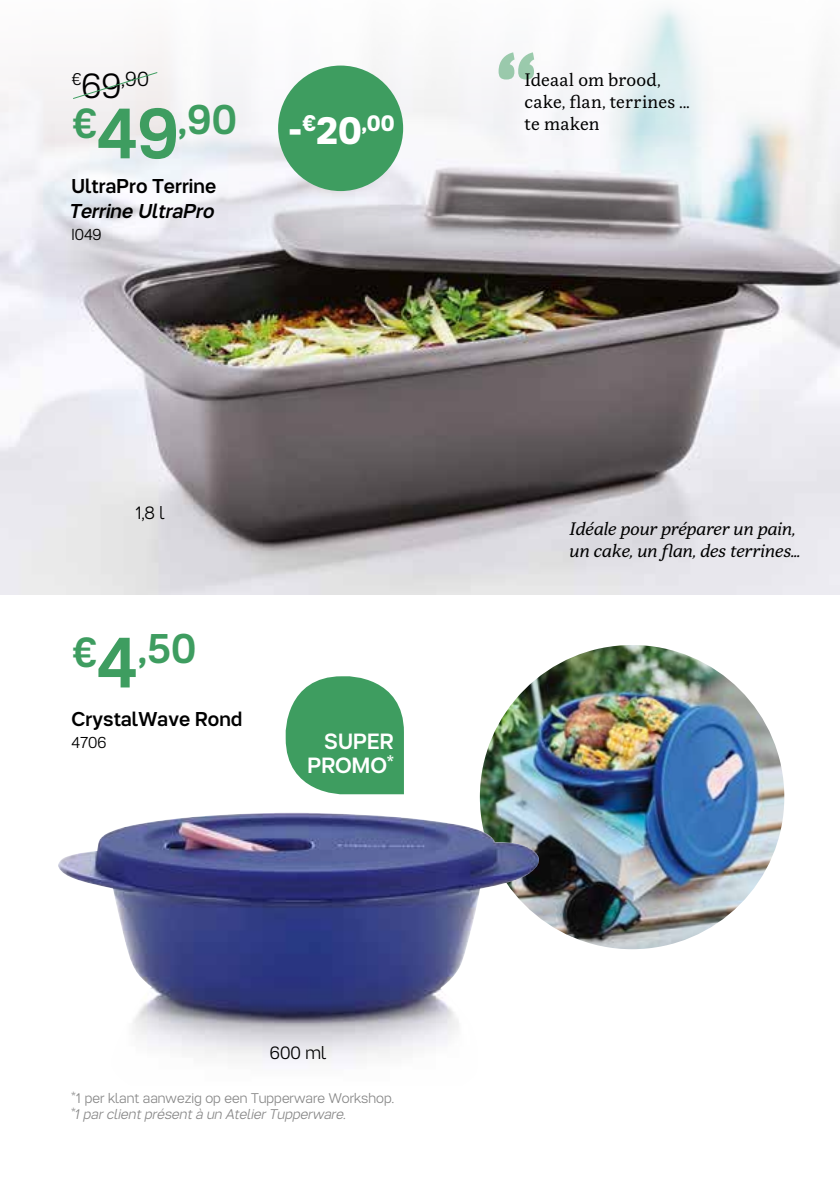
<style>
.page{position:relative;width:840px;height:1191px;background:#fff}
.page>*{position:absolute;margin:0;border:0;box-sizing:border-box;transform-origin:0 0}
.t1{font:500 42px "Tupper PRO";color:#3e9d60}
.t2{font:700 22.6px "Tupper PRO";color:#fff}
.t3{font:500 22px/24px "Tupper PRO";color:#fff;text-align:right}
.t4{font:300 20.6px "Tupper PRO";color:#000}
.t5{font:500 20px "Tupper PRO";color:#000}
.t6{font:500 20px "Tupper PR Oitalic";color:#000}
.t7{font:italic 18px/22px "Tupper Serif";color:#000}
.t8{font:18px/22px "Tupper Serif";letter-spacing:.01em;color:#000}
.t9{font:300 18px "Tupper PRO";color:#000}
.t10{font:300 16px "Tupper PRO";color:#000}
.t11{font:300 14px "Tupper PRO";color:#878787}
.t12{font:300 14px "Tupper PR Oitalic";color:#878787}
.s1{font-size:16.8px}
.s2{font-size:35.4px}
.s3{font-size:72px}
.s4{font-size:38.8px}
.s5{font-family:"Tupper PRO"}
</style>
<div class="page">
<img style="left:0;top:274px;width:839px;height:320px">
<svg style="left:0;top:7px;width:839px;height:267px;fill:#f2f3f5"></svg>
<div style="left:72px;top:71px;width:86px;height:29px;background:#f5f2f3"></div>
<svg style="left:498px;top:52px;width:36px;height:28px"></svg>
<div style="left:278px;top:66px;width:125px;height:125px;background:#3e9d60;border-radius:50%"></div>
<img style="left:479px;top:645px;width:304px;height:304px;border-radius:152px">
<svg style="left:285px;top:676px;width:118px;height:118px;background:#59aa76"></svg>
<img style="left:58px;top:812px;width:480px;height:249px">
<p class="t4" style="left:71px;top:62px;width:79px"><span class="s1">€</span><span class="s2">69</span>,90</p>
<h1 class="t1" style="left:71px;top:86px;width:167px">€<span class="s3">49</span>,90</h1>
<p class="t5" style="left:71px;top:170px;width:146px">UltraPro Terrine</p>
<p class="t6" style="left:71px;top:195px;width:146px">Terrine UltraPro</p>
<p class="t10" style="left:71px;top:222px;width:32px">I049</p>
<p class="t2" style="left:289px;top:105px;width:107px"><span class="s4">-</span>€<span class="s4">20</span>,00</p>
<p class="t9" style="left:135px;top:498px;width:32px">1,8 l</p>
<h1 class="t1" style="left:71px;top:615px;width:126px">€<span class="s3">4</span>,50</h1>
<p class="t5" style="left:71px;top:703px;width:172px">CrystalWave Rond</p>
<p class="t10" style="left:71px;top:730px;width:37px">4706</p>
<p class="t3" style="left:307px;top:728px;width:88px">SUPER<br>PROMO*</p>
<p class="t9" style="left:270px;top:1038px;width:58px">600 ml</p>
<p class="t11" style="left:71px;top:1086px;width:324px">*1 per klant aanwezig op een Tupperware Workshop.</p>
<p class="t12" style="left:71px;top:1102px;width:277px"><span class="s5">*</span>1 par client présent à un Atelier Tupperware.</p>
<p class="t8" style="left:524px;top:69px;width:166px">Ideaal om brood, cake, flan, terrines ... te maken</p>
<p class="t7" style="left:569px;top:517px;width:232px">Idéale pour préparer un pain, un cake, un flan, des terrines...</p>
</div>
